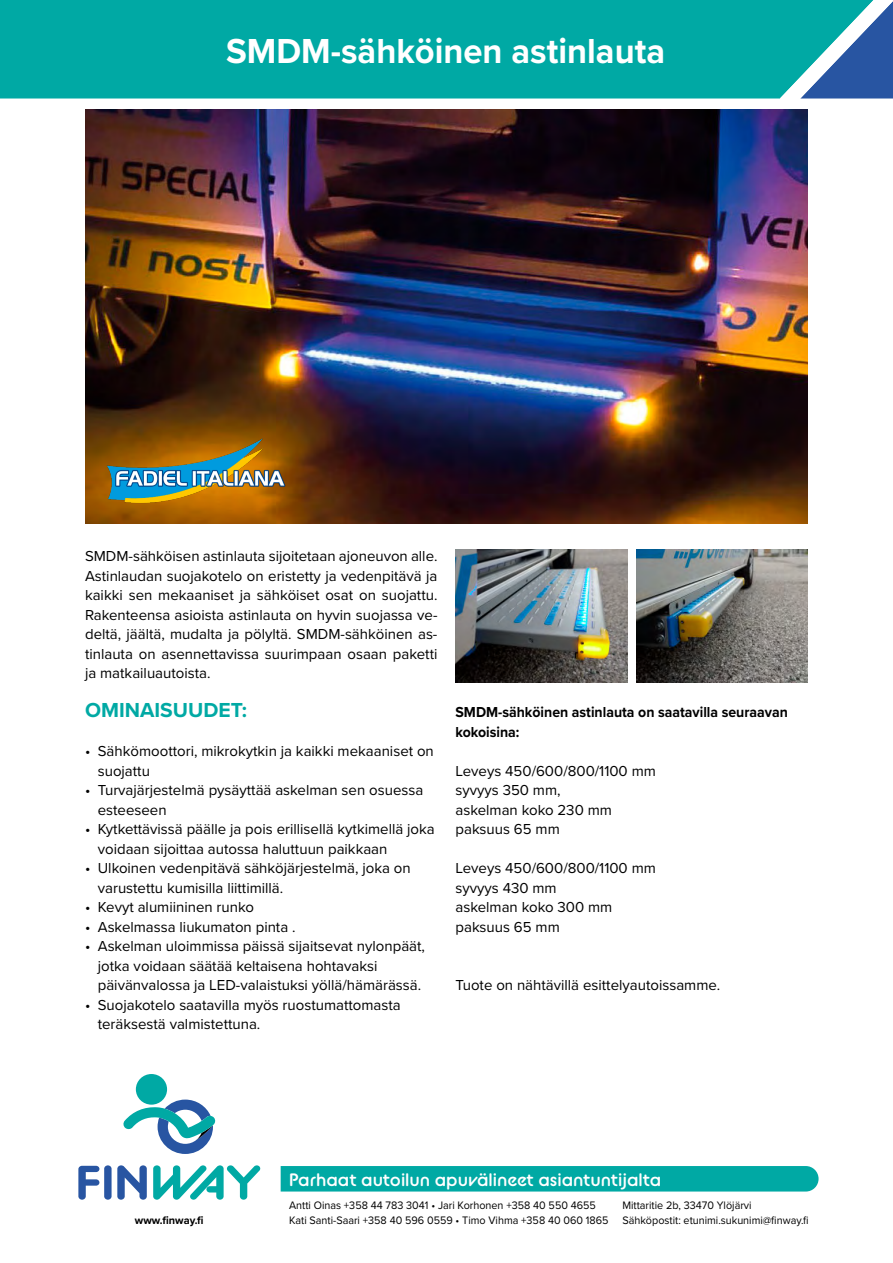
<style>
.page{position:relative;width:893px;height:1263px;background:#fff}
.page>*{position:absolute;margin:0;border:0;box-sizing:border-box;transform-origin:0 0}
.t1{font:700 36px "Proxima Nova";color:#fff;scale:.96 1}
.t2{font:700 21px "Proxima Nova";color:#00a9a4}
.t3{font:700 18px "BC Alphapipe TSB";color:#fff}
.t4{font:15px/19.5px "Proxima Nova";color:#000}
.t5{font:700 15px/19.5px "Proxima Nova";color:#000;scale:.94 1}
.t6{font:11.25px/15px "Proxima Nova";color:#000;scale:.96 1}
.t7{font:700 11.25px "Proxima Nova";color:#000}
</style>
<div class="page">
<div style="left:0;top:0;width:780px;height:99px;background:#00a9a4"></div>
<svg style="left:78px;top:1166px;width:21px;height:34px"></svg>
<div style="left:104px;top:1165px;width:8px;height:35px;background:#2855a2;border-radius:4px"></div>
<svg style="left:117px;top:1165px;width:30px;height:35px"></svg>
<svg style="left:153px;top:1165px;width:107px;height:35px"></svg>
<div style="left:136px;top:1074px;width:31px;height:31px;background:#00a9a4;border-radius:50%"></div>
<svg style="left:123px;top:1099px;width:93px;height:55px"></svg>
<div style="left:281px;top:1166px;width:538px;height:25px;background:#00a9a4"></div>
<svg style="left:780px;top:0;width:113px;height:99px"></svg>
<img style="left:455px;top:550px;width:173px;height:132px">
<img style="left:85px;top:109px;width:723px;height:415px">
<img style="left:636px;top:550px;width:172px;height:132px">
<img style="left:102px;top:430px;width:187px;height:81px">
<h1 class="t1" style="left:226px;top:25px;width:459px">SMDM-sähköinen astinlauta</h1>
<p class="t4" style="left:85px;top:546px;width:354px;text-align:justify">SMDM-sähköisen astinlauta sijoitetaan ajoneuvon alle.<br>Astinlaudan suojakotelo on eristetty ja vedenpitävä ja kaikki sen mekaaniset ja sähköiset osat on suojattu.<br>Rakenteensa asioista astinlauta on hyvin suojassa ve&shy;deltä, jäältä, mudalta ja pölyltä. SMDM-sähköinen as&shy;tinlauta on asennettavissa suurimpaan osaan paketti ja matkailuautoista.</p>
<h2 class="t2" style="left:85px;top:694px;width:164px">OMINAISUUDET:</h2>
<p class="t4" style="left:98px;top:741px;width:338px;text-indent:-13px">• Sähkömoottori, mikrokytkin ja kaikki mekaaniset on suojattu</p>
<p class="t4" style="left:98px;top:780px;width:327px;text-indent:-13px">• Turvajärjestelmä pysäyttää askelman sen osuessa esteeseen</p>
<p class="t4" style="left:98px;top:819px;width:338px;text-indent:-13px">• Kytkettävissä päälle ja pois erillisellä kytkimellä joka voidaan sijoittaa autossa haluttuun paikkaan</p>
<p class="t4" style="left:98px;top:858px;width:314px;text-indent:-13px">• Ulkoinen vedenpitävä sähköjärjestelmä, joka on varustettu kumisilla liittimillä.</p>
<p class="t4" style="left:85px;top:897px;width:171px">• Kevyt alumiininen runko</p>
<p class="t4" style="left:85px;top:916px;width:212px">• Askelmassa liukumaton pinta .</p>
<p class="t4" style="left:98px;top:936px;width:329px;text-indent:-13px">• Askelman uloimmissa päissä sijaitsevat nylonpäät, jotka voidaan säätää keltaisena hohtavaksi päivänvalossa ja LED-valaistuksi yöllä/hämärässä.</p>
<p class="t4" style="left:98px;top:994px;width:304px;text-indent:-13px">• Suojakotelo saatavilla myös ruostumattomasta teräksestä valmistettuna.</p>
<p class="t5" style="left:455px;top:702px;width:355px">SMDM-sähköinen astinlauta on saatavilla seuraavan kokoisina:</p>
<p class="t4" style="left:455px;top:760px;width:202px">Leveys 450/600/800/1100 mm syvyys 350 mm,<br>askelman koko 230 mm paksuus 65 mm</p>
<p class="t4" style="left:455px;top:858px;width:202px">Leveys 450/600/800/1100 mm syvyys 430 mm<br>askelman koko 300 mm paksuus 65 mm</p>
<p class="t4" style="left:455px;top:975px;width:266px">Tuote on nähtävillä esittelyautoissamme.</p>
<p class="t3" style="left:289px;top:1168px;width:374px">Parhaat autoilun apuvälineet asiantuntijalta</p>
<p class="t6" style="left:622px;top:1197px;width:196px">Mittaritie 2b, 33470 Ylöjärvi<br>Sähköpostit: etunimi.sukunimi@finway.fi</p>
<p class="t6" style="left:289px;top:1197px;width:321px">Antti Oinas +358 44 783 3041 • Jari Korhonen +358 40 550 4655</p>
<p class="t7" style="left:135px;top:1211px;width:70px">www.finway.fi</p>
<p class="t6" style="left:289px;top:1212px;width:334px">Kati Santi-Saari +358 40 596 0559 • Timo Vihma +358 40 060 1865</p>
</div>
